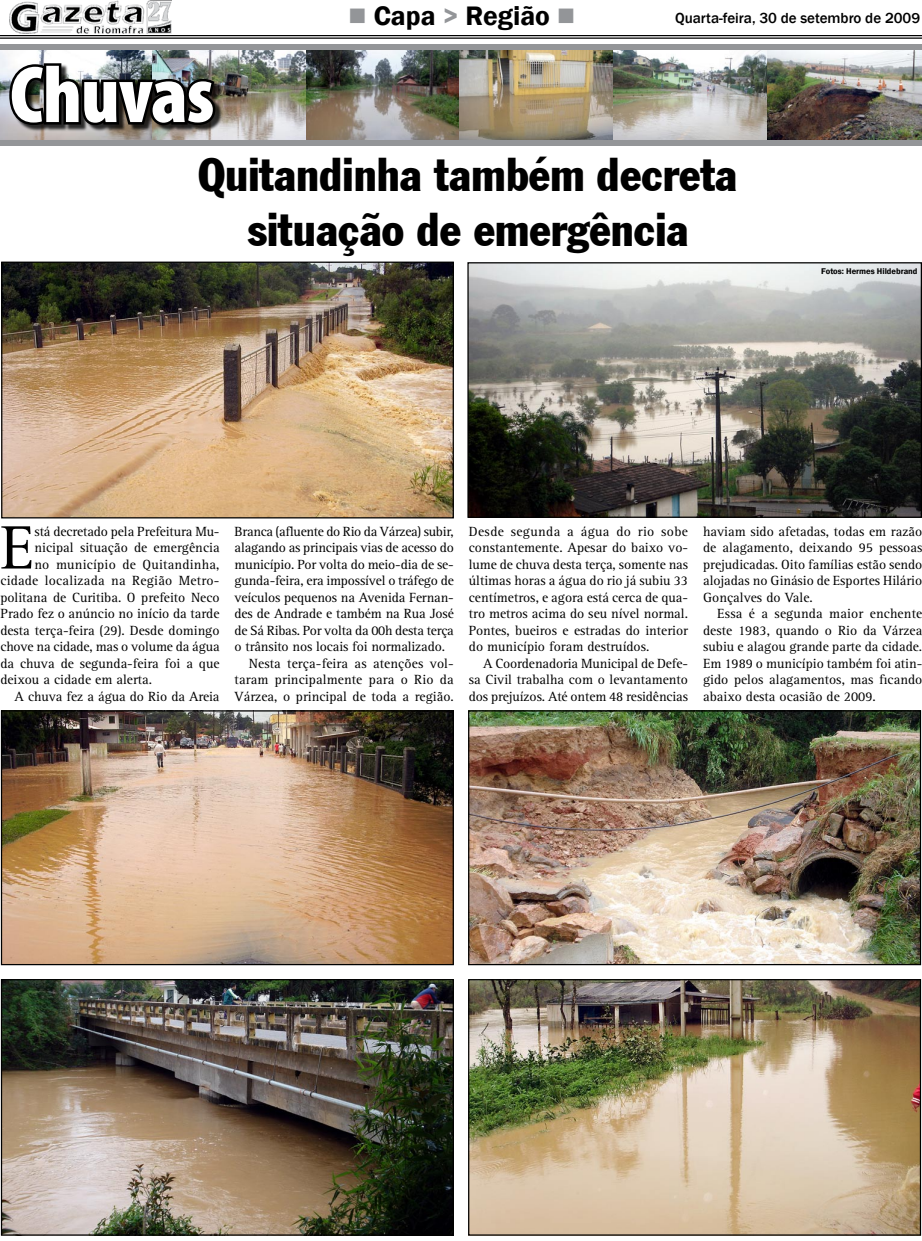
<style>
.page{position:relative;width:922px;height:1241px;background:#fff}
.page>*{position:absolute;margin:0;border:0;box-sizing:border-box;transform-origin:0 0}
.t1{font:900 condensed 81.25px "Myriad Pro";letter-spacing:-.01em;color:#fff}
.t2{font:63.25px "Rotis Serif";color:#000}
.t3{font:46.25px/55.5px "Franklin Gothic Condensed";color:#000;text-align:center}
.t4{font:600 27.5px "Franklin Gothic";color:#000}
.t5{font:500 15px "Franklin Gothic";color:#000}
.t6{font:13.75px/16.5px "Rotis Serif";color:#000;text-align:justify}
.t7{font:13.75px "Rotis Serif";letter-spacing:-.02em;color:#000}
.t8{font:600 8.5px "Franklin Gothic";color:#000}
.s1{color:#939598}
</style>
<div class="page">
<hr style="left:0;top:35px;width:921px;height:1px;background:#000">
<hr style="left:0;top:37px;width:921px;height:2px;background:#000">
<img style="left:9px;top:0;width:162px;height:34px">
<svg style="left:0;top:44px;width:921px;height:102px;background:#96989a"></svg>
<img style="left:0;top:51px;width:921px;height:88px">
<div style="left:10px;top:64px;width:213px;height:68px;background:#000;opacity:.8"></div>
<img style="left:7px;top:61px;width:211px;height:67px">
<img style="left:3px;top:712px;width:449px;height:251px">
<div style="left:1px;top:710px;width:453px;height:255px;border:1px solid #000"></div>
<img style="left:469px;top:264px;width:450px;height:252px">
<div style="left:467px;top:262px;width:454px;height:256px;border:1px solid #000"></div>
<img style="left:470px;top:980px;width:448px;height:253px">
<div style="left:468px;top:978px;width:452px;height:257px;border:1px solid #000"></div>
<img style="left:3px;top:980px;width:449px;height:253px">
<div style="left:1px;top:978px;width:453px;height:257px;border:1px solid #000"></div>
<img style="left:470px;top:712px;width:448px;height:251px">
<div style="left:468px;top:710px;width:452px;height:255px;border:1px solid #000"></div>
<img style="left:3px;top:263px;width:449px;height:253px">
<div style="left:1px;top:261px;width:453px;height:257px;border:1px solid #000"></div>
<h1 class="t1" style="left:10px;top:43px;width:206px">Chuvas</h1>
<h3 class="t4" style="left:348px;top:-2px;width:229px"><span class="s1">■</span> Capa <span class="s1">&gt;</span> Região <span class="s1">■</span></h3>
<p class="t5" style="left:675px;top:8px;width:246px">Quarta-feira, 30 de setembro de 2009</p>
<h3 class="t3" style="left:198px;top:146px;width:540px">Quitandinha também decreta situação de emergência</h3>
<p class="t8" style="left:821px;top:266px;width:98px">Fotos: Hermes Hildebrand</p>
<h2 class="t2" style="left:0;top:511px;width:36px">E</h2>
<p class="t6" style="left:34px;top:523px;width:187px">stá decretado pela Prefeitura Mu-</p>
<p class="t6" style="left:34px;top:539px;width:187px">nicipal situação de emergência</p>
<p class="t6" style="left:34px;top:556px;width:186px">no município de Quitandinha,</p>
<p class="t6" style="left:0;top:572px;width:221px">cidade localizada na Região Metro-</p>
<p class="t6" style="left:0;top:589px;width:221px">politana de Curitiba. O prefeito Neco</p>
<p class="t6" style="left:0;top:605px;width:221px">Prado fez o anúncio no início da tarde</p>
<p class="t6" style="left:0;top:622px;width:221px">desta terça-feira (29). Desde domingo</p>
<p class="t6" style="left:0;top:638px;width:221px">chove na cidade, mas o volume da água</p>
<p class="t6" style="left:0;top:655px;width:221px">da chuva de segunda-feira foi a que</p>
<p class="t6" style="left:0;top:671px;width:153px">deixou a cidade em alerta.</p>
<p class="t6" style="left:15px;top:688px;width:206px">A chuva fez a água do Rio da Areia</p>
<p class="t7" style="left:234px;top:523px;width:220px">Branca (afluente do Rio da Várzea) subir,</p>
<p class="t6" style="left:234px;top:539px;width:221px">alagando as principais vias de acesso do</p>
<p class="t6" style="left:234px;top:556px;width:221px">município. Por volta do meio-dia de se-</p>
<p class="t6" style="left:234px;top:572px;width:221px">gunda-feira, era impossível o tráfego de</p>
<p class="t6" style="left:234px;top:589px;width:221px">veículos pequenos na Avenida Fernan-</p>
<p class="t6" style="left:234px;top:605px;width:221px">des de Andrade e também na Rua José</p>
<p class="t6" style="left:234px;top:622px;width:221px">de Sá Ribas. Por volta da 00h desta terça</p>
<p class="t6" style="left:234px;top:638px;width:212px">o trânsito nos locais foi normalizado.</p>
<p class="t6" style="left:249px;top:655px;width:206px">Nesta terça-feira as atenções vol-</p>
<p class="t6" style="left:234px;top:671px;width:221px">taram principalmente para o Rio da</p>
<p class="t6" style="left:234px;top:688px;width:221px">Várzea, o principal de toda a região.</p>
<p class="t6" style="left:468px;top:523px;width:221px">Desde segunda a água do rio sobe constantemente. Apesar do baixo vo&shy;lume de chuva desta terça, somente nas últimas horas a água do rio já subiu 33 centímetros, e agora está cerca de qua&shy;tro metros acima do seu nível normal.<br>Pontes, bueiros e estradas do interior do município foram destruídos.</p>
<p class="t6" style="left:468px;top:655px;width:221px;text-indent:14px">A Coordenadoria Municipal de Defe&shy;sa Civil trabalha com o levantamento dos prejuízos. Até ontem 48 residências</p>
<p class="t6" style="left:703px;top:523px;width:221px">haviam sido afetadas, todas em razão de alagamento, deixando 95 pessoas prejudicadas. Oito famílias estão sendo alojadas no Ginásio de Esportes Hilário Gonçalves do Vale.</p>
<p class="t6" style="left:703px;top:605px;width:221px;text-indent:14px">Essa é a segunda maior enchente deste 1983, quando o Rio da Várzea subiu e alagou grande parte da cidade.<br>Em 1989 o município também foi atin&shy;gido pelos alagamentos, mas ficando abaixo desta ocasião de 2009.</p>
</div>
